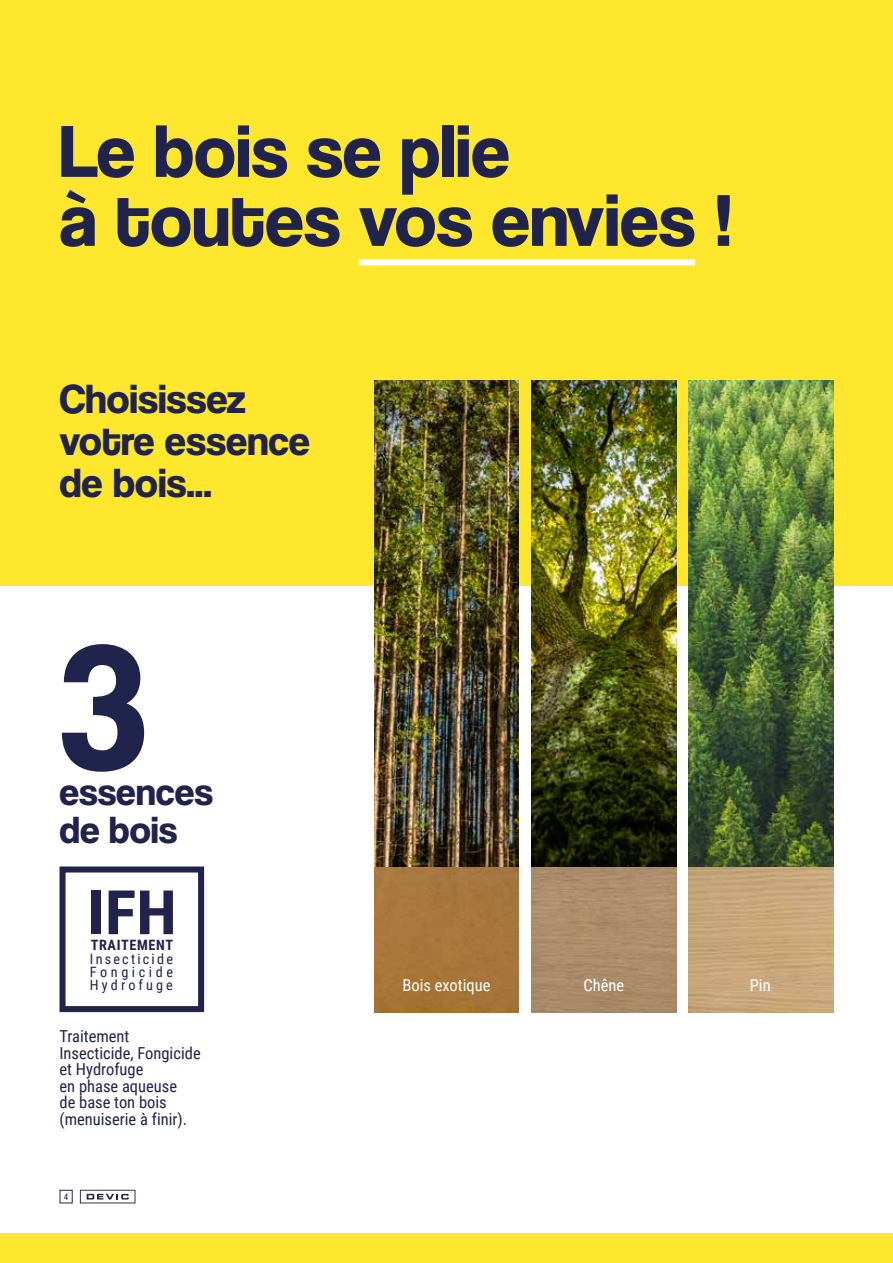
<style>
.page{position:relative;width:893px;height:1263px;background:#fff}
.page>*{position:absolute;margin:0;border:0;box-sizing:border-box;transform-origin:0 0}
.t1{font:700 180px "Coolvetica Rg";color:#20234b}
.t2{font:700 76.5px/69px "Coolvetica Rg";color:#20234b}
.t3{font:700 61.35px "Roboto Condensed";color:#20234b;scale:1.08 1}
.t4{font:700 42px/42px "Coolvetica Rg";color:#20234b}
.t5{font:700 39px/37.5px "Coolvetica Rg";color:#20234b}
.t6{font:16.5px/16.5px "Roboto Condensed";color:#20234b}
.t7{font:16.5px "Roboto Condensed";color:#fff}
.t8{font:14.25px/13.5px "Roboto Condensed";letter-spacing:.215em;color:#20234b;text-align:justify}
.t9{font:700 14.25px "Roboto Condensed";letter-spacing:.045em;color:#20234b}
.t10{font:9px "Roboto Condensed";color:#20234b}
</style>
<div class="page">
<div style="left:0;top:0;width:893px;height:586px;background:#ffe72e"></div>
<div style="left:0;top:1233px;width:893px;height:30px;background:#ffe72e"></div>
<img style="left:374px;top:381px;width:145px;height:631px">
<img style="left:531px;top:381px;width:145px;height:631px">
<img style="left:689px;top:381px;width:144px;height:631px">
<div style="left:359px;top:259px;width:336px;height:6px;background:#fff"></div>
<div style="left:60px;top:866px;width:144px;height:146px;border:6px solid #20234b"></div>
<svg style="left:80px;top:1190px;width:55px;height:13px"></svg>
<div style="left:60px;top:1190px;width:13px;height:13px;border:1px solid #20234b"></div>
<h2 class="t2" style="left:60px;top:116px;width:675px">Le bois se plie<br>à toutes vos envies !</h2>
<h3 class="t4" style="left:60px;top:377px;width:252px">Choisissez votre essence de bois...</h3>
<h1 class="t1" style="left:60px;top:602px;width:88px">3</h1>
<h3 class="t5" style="left:60px;top:773px;width:155px">essences de bois</h3>
<h3 class="t3" style="left:87px;top:869px;width:85px">IFH</h3>
<p class="t8" style="left:90px;top:951px;width:85px">Insecticide Fongicide Hydrofuge</p>
<p class="t9" style="left:91px;top:935px;width:84px">TRAITEMENT</p>
<p class="t6" style="left:60px;top:1027px;width:143px">Traitement<br>Insecticide, Fongicide et Hydrofuge<br>en phase aqueuse<br>de base ton bois (menuiserie à finir).</p>
<p class="t10" style="left:64px;top:1190px;width:6px">4</p>
<p class="t7" style="left:402px;top:973px;width:90px">Bois exotique</p>
<p class="t7" style="left:583px;top:973px;width:42px">Chêne</p>
<p class="t7" style="left:750px;top:973px;width:22px">Pin</p>
</div>
